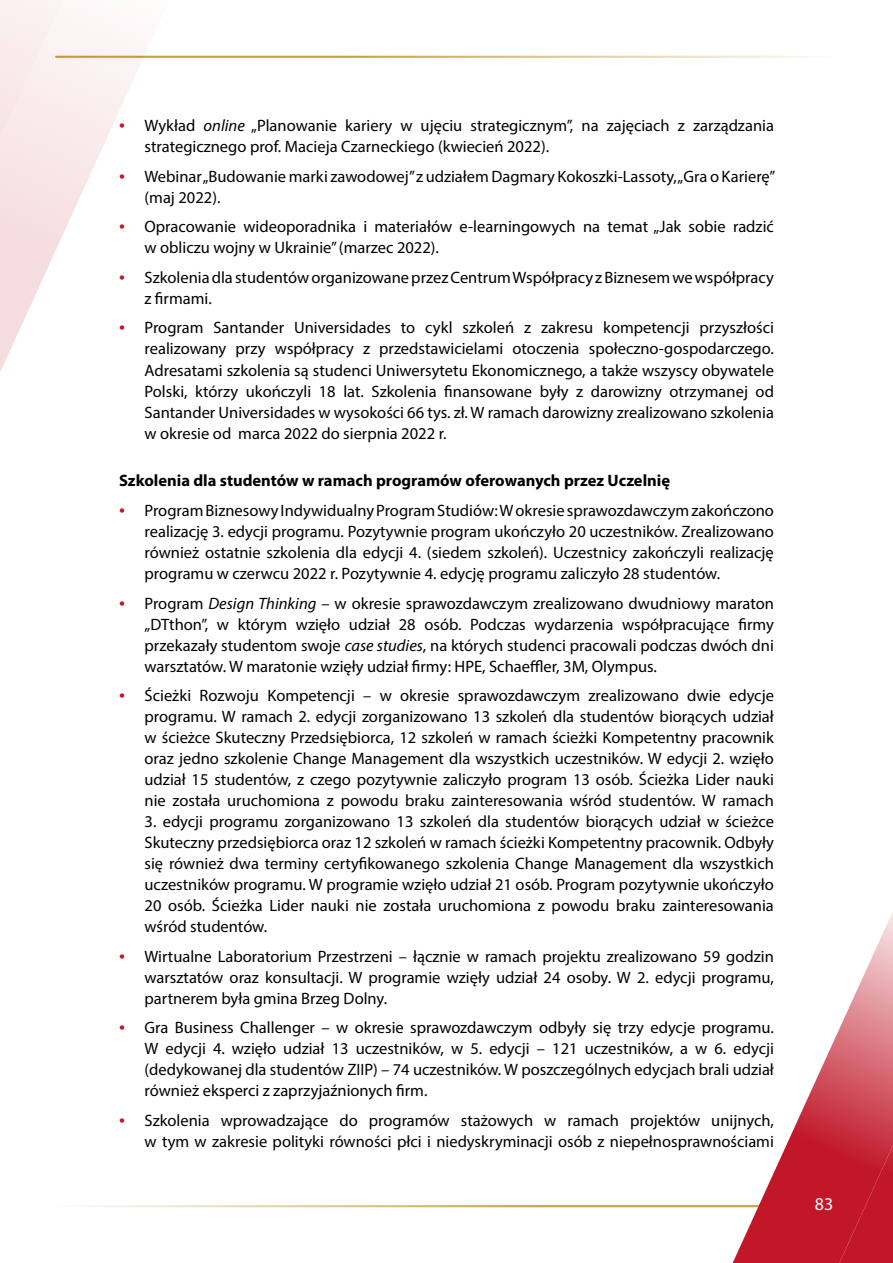
<style>
.page{position:relative;width:893px;height:1263px;background:#fff}
.page>*{position:absolute;margin:0;border:0;box-sizing:border-box;transform-origin:0 0}
.t1{font:18px "Myriad Pro";color:#fff}
.t2{font:16.5px/21px "Myriad Pro";color:#000;text-align:justify}
.t3{font:700 16.5px "Myriad Pro";color:#000}
.s1{font-size:21px;color:#c11728}
.s2{font-style:italic}
</style>
<div class="page">
<hr style="left:55px;top:56px;width:783px;height:2px;background:#c4a24b">
<hr style="left:55px;top:1205px;width:776px;height:2px;background:#c4a24b">
<svg style="left:103px;top:42px;width:74px;height:104px"></svg>
<svg style="left:0;top:0;width:103px;height:372px"></svg>
<svg style="left:716px;top:912px;width:177px;height:351px"></svg>
<p class="t2" style="left:145px;top:115px;width:631px;text-indent:-26px"><span class="s1">•</span> Wykład <span class="s2">online</span> „Planowanie kariery w ujęciu strategicznym”, na zajęciach z zarządzania strategicznego prof. Macieja Czarneckiego (kwiecień 2022).</p>
<p class="t2" style="left:145px;top:166px;width:632px;text-indent:-26px"><span class="s1">•</span> Webinar „Budowanie marki zawodowej” z udziałem Dagmary Kokoszki-Lassoty, „Gra o Karierę” (maj 2022).</p>
<p class="t2" style="left:145px;top:216px;width:631px;text-indent:-26px"><span class="s1">•</span> Opracowanie wideoporadnika i materiałów e-learningowych na temat „Jak sobie radzić w obliczu wojny w Ukrainie” (marzec 2022).</p>
<p class="t2" style="left:145px;top:267px;width:631px;text-indent:-26px"><span class="s1">•</span> Szkolenia dla studentów organizowane przez Centrum Współpracy z Biznesem we współpracy z firmami.</p>
<p class="t2" style="left:145px;top:317px;width:631px;text-indent:-26px"><span class="s1">•</span> Program Santander Universidades to cykl szkoleń z zakresu kompetencji przyszłości realizowany przy współpracy z przedstawicielami otoczenia społeczno-gospodarczego.<br>Adresatami szkolenia są studenci Uniwersytetu Ekonomicznego, a także wszyscy obywatele Polski, którzy ukończyli 18 lat. Szkolenia finansowane były z darowizny otrzymanej od Santander Universidades w wysokości 66 tys. zł. W ramach darowizny zrealizowano szkolenia w okresie od marca 2022 do sierpnia 2022 r.</p>
<p class="t3" style="left:119px;top:470px;width:553px">Szkolenia dla studentów w ramach programów oferowanych przez Uczelnię</p>
<p class="t2" style="left:145px;top:500px;width:631px;text-indent:-26px"><span class="s1">•</span> Program Biznesowy Indywidualny Program Studiów: W okresie sprawozdawczym zakończono realizację 3. edycji programu. Pozytywnie program ukończyło 20 uczestników. Zrealizowano również ostatnie szkolenia dla edycji 4. (siedem szkoleń). Uczestnicy zakończyli realizację programu w czerwcu 2022 r. Pozytywnie 4. edycję programu zaliczyło 28 studentów.</p>
<p class="t2" style="left:145px;top:592px;width:631px;text-indent:-26px"><span class="s1">•</span> Program <span class="s2">Design Thinking</span> – w okresie sprawozdawczym zrealizowano dwudniowy maraton „DTthon”, w którym wzięło udział 28 osób. Podczas wydarzenia współpracujące firmy przekazały studentom swoje <span class="s2">case studies</span>, na których studenci pracowali podczas dwóch dni warsztatów. W maratonie wzięły udział firmy: HPE, Schaeffler, 3M, Olympus.</p>
<p class="t2" style="left:145px;top:685px;width:631px;text-indent:-26px"><span class="s1">•</span> Ścieżki Rozwoju Kompetencji – w okresie sprawozdawczym zrealizowano dwie edycje programu. W ramach 2. edycji zorganizowano 13 szkoleń dla studentów biorących udział w ścieżce Skuteczny Przedsiębiorca, 12 szkoleń w ramach ścieżki Kompetentny pracownik oraz jedno szkolenie Change Management dla wszystkich uczestników. W edycji 2. wzięło udział 15 studentów, z czego pozytywnie zaliczyło program 13 osób. Ścieżka Lider nauki nie została uruchomiona z powodu braku zainteresowania wśród studentów. W ramach</p>
<p class="t2" style="left:145px;top:811px;width:631px">3. edycji programu zorganizowano 13 szkoleń dla studentów biorących udział w ścieżce Skuteczny przedsiębiorca oraz 12 szkoleń w ramach ścieżki Kompetentny pracownik. Odbyły się również dwa terminy certyfikowanego szkolenia Change Management dla wszystkich uczestników programu. W programie wzięło udział 21 osób. Program pozytywnie ukończyło 20 osób. Ścieżka Lider nauki nie została uruchomiona z powodu braku zainteresowania wśród studentów.</p>
<p class="t2" style="left:145px;top:945px;width:631px;text-indent:-26px"><span class="s1">•</span> Wirtualne Laboratorium Przestrzeni – łącznie w ramach projektu zrealizowano 59 godzin warsztatów oraz konsultacji. W programie wzięły udział 24 osoby. W 2. edycji programu, partnerem była gmina Brzeg Dolny.</p>
<p class="t2" style="left:145px;top:1017px;width:631px;text-indent:-26px"><span class="s1">•</span> Gra Business Challenger – w okresie sprawozdawczym odbyły się trzy edycje programu.<br>W edycji 4. wzięło udział 13 uczestników, w 5. edycji – 121 uczestników, a w 6. edycji (dedykowanej dla studentów ZIIP) – 74 uczestników. W poszczególnych edycjach brali udział również eksperci z zaprzyjaźnionych firm.</p>
<p class="t2" style="left:119px;top:1109px;width:656px;text-align:right"><span class="s1">•</span> Szkolenia wprowadzające do programów stażowych w ramach projektów unijnych, w tym w zakresie polityki równości płci i niedyskryminacji osób z niepełnosprawnościami</p>
<p class="t1" style="left:815px;top:1192px;width:20px">83</p>
</div>
